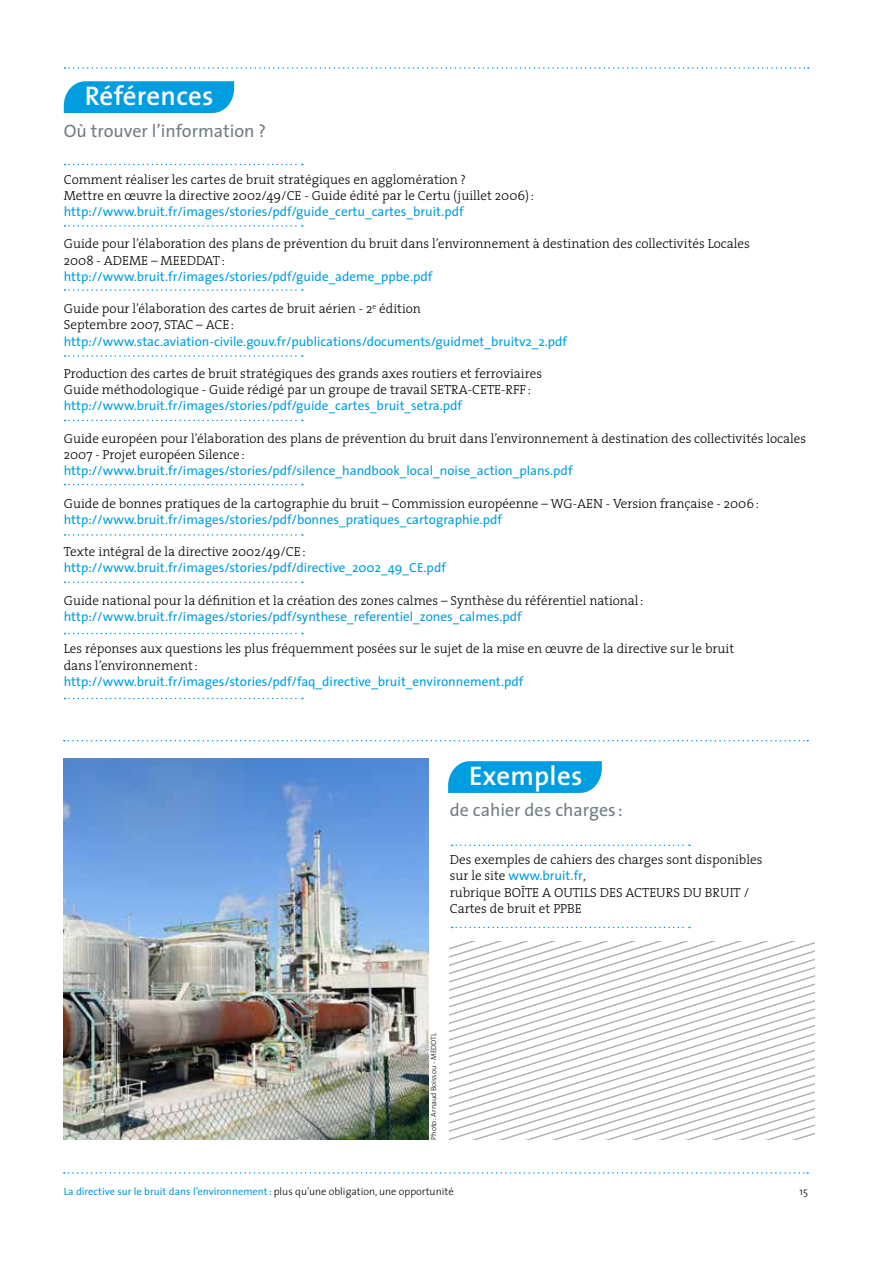
<style>
.page{position:relative;width:893px;height:1263px;background:#fff}
.page>*{position:absolute;margin:0;border:0;box-sizing:border-box;transform-origin:0 0}
.t1{font:600 27px "The Sans";letter-spacing:.01em;color:#fff}
.t2{font:18px "The Sans";color:#707e87}
.t3{font:300 13.2px/16.2px "The Serif";color:#000}
.t4{font:13.2px "The Sans";color:#009ee0}
.t5{font:10.5px "The Sans";color:#009ee0}
.t6{font:300 10.5px "The Sans";color:#000}
.t7{font:300 7.5px "The Sans";color:#000}
.s1{font-family:"The Serif";font-weight:300;color:#000}
.s2{font-weight:300;color:#000}
</style>
<div class="page">
<svg style="left:64px;top:1172px;width:744px;height:2px"></svg>
<svg style="left:64px;top:740px;width:744px;height:1px"></svg>
<svg style="left:65px;top:67px;width:744px;height:2px"></svg>
<img style="left:64px;top:759px;width:364px;height:381px">
<svg style="left:65px;top:225px;width:238px;height:2px"></svg>
<svg style="left:65px;top:420px;width:238px;height:1px"></svg>
<svg style="left:65px;top:289px;width:238px;height:2px"></svg>
<svg style="left:65px;top:484px;width:238px;height:1px"></svg>
<svg style="left:65px;top:355px;width:238px;height:2px"></svg>
<svg style="left:65px;top:534px;width:238px;height:2px"></svg>
<svg style="left:65px;top:581px;width:238px;height:2px"></svg>
<svg style="left:65px;top:633px;width:238px;height:1px"></svg>
<svg style="left:65px;top:698px;width:238px;height:1px"></svg>
<svg style="left:65px;top:164px;width:238px;height:1px"></svg>
<svg style="left:452px;top:844px;width:238px;height:2px"></svg>
<svg style="left:452px;top:927px;width:238px;height:1px"></svg>
<svg style="left:450px;top:942px;width:364px;height:198px"></svg>
<svg style="left:64px;top:81px;width:170px;height:32px;background:#0ca2e1"></svg>
<svg style="left:448px;top:761px;width:154px;height:32px;background:#0ea3e1"></svg>
<h1 class="t1" style="left:64px;top:73px;width:151px">Références</h1>
<h2 class="t2" style="left:64px;top:116px;width:204px">Où trouver l’information ?</h2>
<p class="t3" style="left:64px;top:171px;width:472px">Comment réaliser les cartes de bruit stratégiques en agglomération ?<br>Mettre en œuvre la directive 2002/49/CE - Guide édité par le Certu (juillet 2006):</p>
<p class="t4" style="left:64px;top:201px;width:401px">http://www.bruit.fr/images/stories/pdf/guide_certu_cartes_bruit.pdf</p>
<p class="t3" style="left:64px;top:235px;width:688px">Guide pour l’élaboration des plans de prévention du bruit dans l’environnement à destination des collectivités Locales<br>2008 - ADEME – MEEDDAT:</p>
<p class="t4" style="left:64px;top:265px;width:370px">http://www.bruit.fr/images/stories/pdf/guide_ademe_ppbe.pdf</p>
<p class="t3" style="left:64px;top:300px;width:359px">Guide pour l’élaboration des cartes de bruit aérien - 2<sup>e</sup> édition<br>Septembre 2007, STAC – ACE:</p>
<p class="t4" style="left:64px;top:330px;width:505px">http://www.stac.aviation-civile.gouv.fr/publications/documents/guidmet_bruitv2_2.pdf</p>
<p class="t3" style="left:64px;top:365px;width:480px">Production des cartes de bruit stratégiques des grands axes routiers et ferroviaires<br>Guide méthodologique - Guide rédigé par un groupe de travail SETRA-CETE-RFF :</p>
<p class="t4" style="left:64px;top:395px;width:400px">http://www.bruit.fr/images/stories/pdf/guide_cartes_bruit_setra.pdf</p>
<p class="t3" style="left:64px;top:430px;width:744px">Guide européen pour l’élaboration des plans de prévention du bruit dans l’environnement à destination des collectivités locales<br>2007 - Projet européen Silence:</p>
<p class="t4" style="left:64px;top:460px;width:510px">http://www.bruit.fr/images/stories/pdf/silence_handbook_local_noise_action_plans.pdf</p>
<p class="t3" style="left:64px;top:495px;width:697px">Guide de bonnes pratiques de la cartographie du bruit – Commission européenne – WG-AEN - Version française - 2006:</p>
<p class="t4" style="left:64px;top:508px;width:440px">http://www.bruit.fr/images/stories/pdf/bonnes_pratiques_cartographie.pdf</p>
<p class="t3" style="left:64px;top:543px;width:243px">Texte intégral de la directive 2002/49/CE:</p>
<p class="t4" style="left:64px;top:557px;width:384px">http://www.bruit.fr/images/stories/pdf/directive_2002_49_CE.pdf</p>
<p class="t3" style="left:64px;top:592px;width:581px">Guide national pour la définition et la création des zones calmes – Synthèse du référentiel national:</p>
<p class="t4" style="left:64px;top:606px;width:459px">http://www.bruit.fr/images/stories/pdf/synthese_referentiel_zones_calmes.pdf</p>
<p class="t3" style="left:64px;top:640px;width:672px">Les réponses aux questions les plus fréquemment posées sur le sujet de la mise en œuvre de la directive sur le bruit dans l’environnement:</p>
<p class="t4" style="left:64px;top:670px;width:461px">http://www.bruit.fr/images/stories/pdf/faq_directive_bruit_environnement.pdf</p>
<h1 class="t1" style="left:448px;top:753px;width:136px">Exemples</h1>
<h2 class="t2" style="left:450px;top:795px;width:174px">de cahier des charges :</h2>
<p class="t3" style="left:450px;top:851px;width:314px">Des exemples de cahiers des charges sont disponibles</p>
<p class="t4" style="left:450px;top:865px;width:137px"><span class="s1">sur le site</span> www.bruit.fr<span class="s1">,</span></p>
<p class="t3" style="left:450px;top:883px;width:301px">rubrique BOÎTE A OUTILS DES ACTEURS DU BRUIT /<br>Cartes de bruit et PPBE</p>
<p class="t7" style="left:427px;top:1140px;width:108px;rotate:-90deg">Photo: Arnaud Boissou - MEDDTL</p>
<p class="t5" style="left:64px;top:1183px;width:391px">La directive sur le bruit dans l’environnement: <span class="s2">plus qu’une obligation, une opportunité</span></p>
<p class="t6" style="left:799px;top:1183px;width:10px">15</p>
</div>
